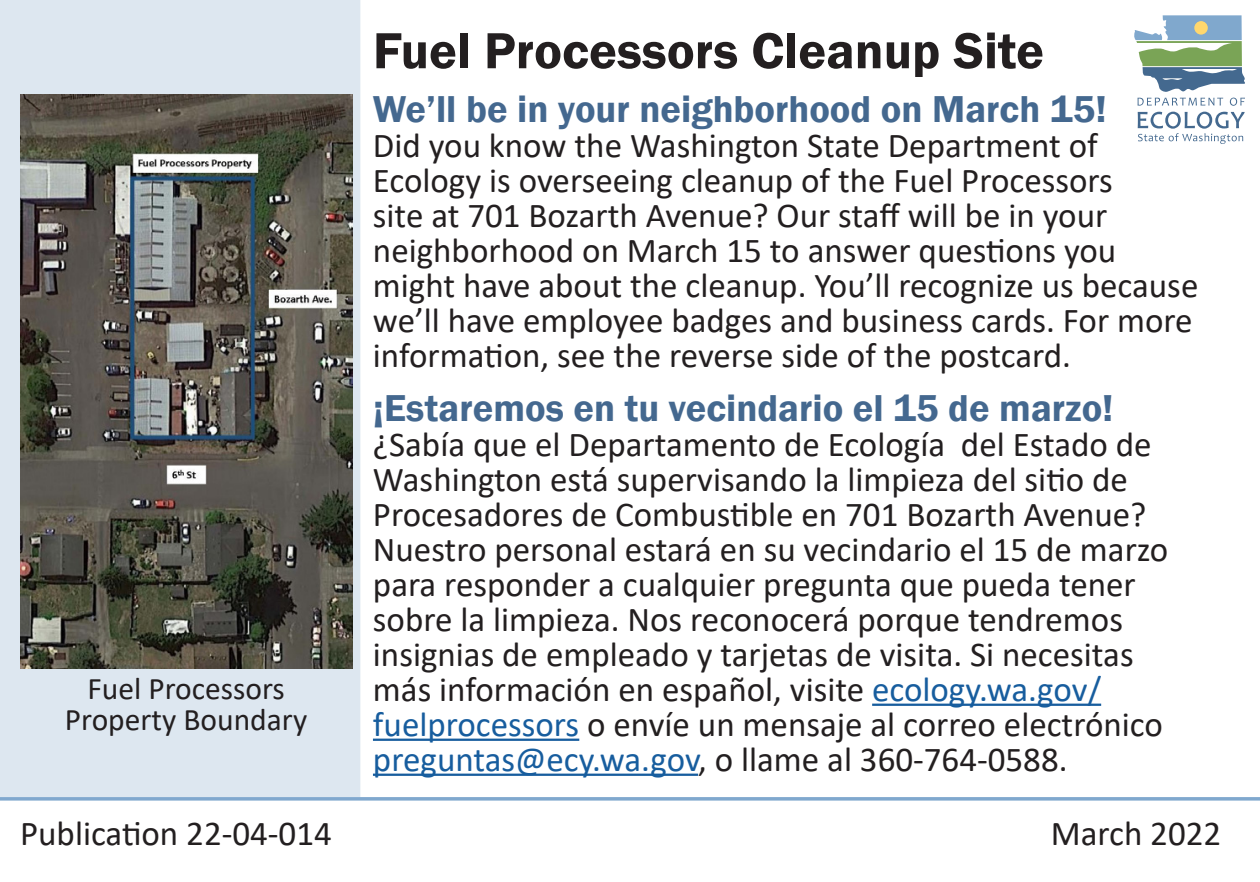
<style>
.page{position:relative;width:1260px;height:882px;background:#fff}
.page>*{position:absolute;margin:0;border:0;box-sizing:border-box;transform-origin:0 0}
.Heading_1{font:600 52.5px "Franklin Gothic";color:#231f20}
.Heading_2{font:600 38.5px "Franklin Gothic";color:#44688f}
.Paragraph{font:35px/35px "Calibri";color:#231f20}
.t1{font:31.5px/31.5px "Calibri";color:#231f20;text-align:center}
.s1{color:#175d9e}
</style>
<div class="page">
<div style="left:0;top:0;width:360px;height:797px;background:#dde7f0"></div>
<svg style="left:0;top:797px;width:1260px;height:4px;background:#8fb2d3"></svg>
<hr style="left:872px;top:704px;width:229px;height:2px;background:#175d9e">
<hr style="left:373px;top:739px;width:206px;height:2px;background:#175d9e">
<hr style="left:373px;top:774px;width:325px;height:2px;background:#175d9e">
<img style="left:20px;top:94px;width:332px;height:575px">
<svg style="left:1134px;top:15px;width:111px;height:77px"></svg>
<svg style="left:1138px;top:98px;width:107px;height:8px"></svg>
<svg style="left:1138px;top:112px;width:107px;height:32px"></svg>
<p class="t1" style="left:65px;top:672px;width:244px">Fuel Processors<br>Property Boundary</p>
<h1 class="Heading_1" style="left:373px;top:18px;width:673px">Fuel Processors Cleanup Site</h1>
<h2 class="Heading_2" style="left:373px;top:85px;width:735px">We’ll be in your neighborhood on March 15!</h2>
<p class="Paragraph" style="left:373px;top:127px;width:827px">Did you know the Washington State Department of Ecology is overseeing cleanup of the Fuel Processors<br>site at 701 Bozarth Avenue? Our staff will be in your neighborhood on March 15 to answer questions you might have about the cleanup. You’ll recognize us because we’ll have employee badges and business cards. For more information, see the reverse side of the postcard.</p>
<h2 class="Heading_2" style="left:373px;top:384px;width:742px">¡Estaremos en tu vecindario el 15 de marzo!</h2>
<p class="Paragraph" style="left:373px;top:426px;width:797px">¿Sabía que el Departamento de Ecología del Estado de Washington está supervisando la limpieza del sitio de Procesadores de Combustible en 701 Bozarth Avenue?<br>Nuestro personal estará en su vecindario el 15 de marzo para responder a cualquier pregunta que pueda tener sobre la limpieza. Nos reconocerá porque tendremos insignias de empleado y tarjetas de visita. Si necesitas más información en español, visite <span class="s1">ecology.wa.gov/ fuelprocessors</span> o envíe un mensaje al correo electrónico <span class="s1">preguntas@ecy.wa.gov</span>, o llame al 360-764-0588.</p>
<p class="Paragraph" style="left:20px;top:815px;width:313px">Publication 22-04-014</p>
<p class="Paragraph" style="left:1051px;top:815px;width:172px">March 2022</p>
</div>
